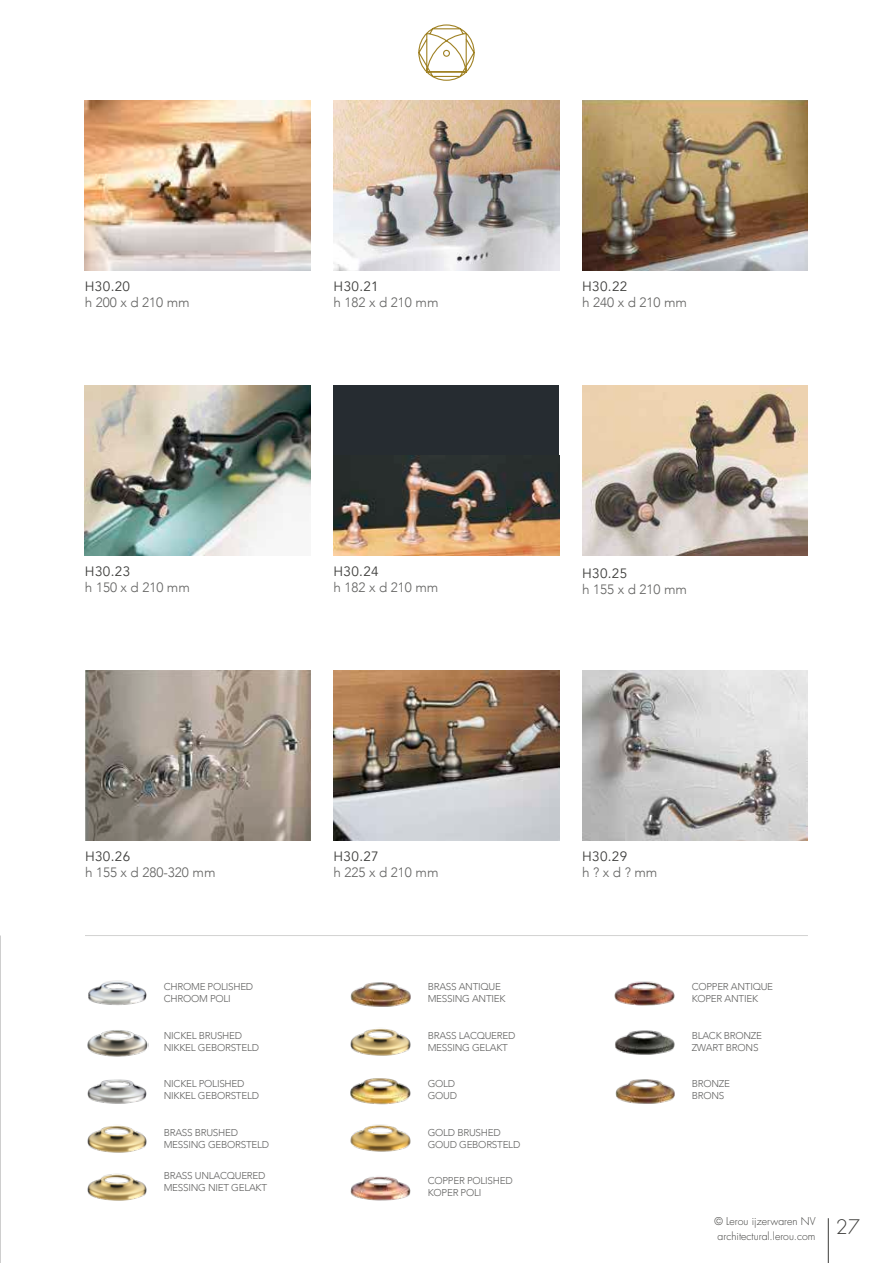
<style>
.page{position:relative;width:893px;height:1263px;background:#fff}
.page>*{position:absolute;margin:0;border:0;box-sizing:border-box;transform-origin:0 0}
.t1{font:300 19.5px "Futura LT";color:#3c3c3a}
.t2{font:300 13.5px "Avenir";color:#636362}
.t3{font:13.5px "Avenir";letter-spacing:.025em;color:#3c3c3a}
.t4{font:300 10.5px/15px "Futura LT";color:#3c3c3a;text-align:center}
.t5{font:300 9.9px/11.9px "Avenir";letter-spacing:-.025em;color:#636362}
</style>
<div class="page">
<svg style="left:418px;top:24px;width:57px;height:57px"></svg>
<img style="left:0;top:0;width:1px;height:948px">
<hr style="left:85px;top:935px;width:723px;height:1px;background:#d2d2d1">
<img style="left:334px;top:100px;width:225px;height:170px">
<img style="left:582px;top:100px;width:226px;height:170px">
<img style="left:85px;top:100px;width:226px;height:170px">
<img style="left:85px;top:385px;width:226px;height:170px">
<div style="left:334px;top:385px;width:225px;height:170px;background:#262c31"></div>
<img style="left:334px;top:456px;width:225px;height:99px">
<img style="left:582px;top:385px;width:226px;height:170px">
<img style="left:334px;top:670px;width:225px;height:170px">
<img style="left:582px;top:670px;width:226px;height:170px">
<img style="left:85px;top:670px;width:226px;height:170px">
<img style="left:88px;top:980px;width:59px;height:25px">
<img style="left:87px;top:1030px;width:62px;height:27px">
<img style="left:87px;top:1079px;width:60px;height:25px">
<img style="left:350px;top:982px;width:61px;height:25px">
<img style="left:87px;top:1173px;width:60px;height:28px">
<img style="left:350px;top:1078px;width:61px;height:27px">
<img style="left:87px;top:1125px;width:60px;height:28px">
<img style="left:614px;top:981px;width:61px;height:25px">
<img style="left:350px;top:1176px;width:61px;height:25px">
<img style="left:615px;top:1030px;width:60px;height:25px">
<img style="left:350px;top:1124px;width:61px;height:28px">
<img style="left:350px;top:1028px;width:61px;height:28px">
<img style="left:615px;top:1079px;width:60px;height:25px">
<hr style="left:828px;top:1218px;width:1px;height:45px;background:#3c3c3a">
<h2 class="t3" style="left:85px;top:278px;width:47px">H30.20</h2>
<h2 class="t2" style="left:85px;top:295px;width:106px">h 200 x d 210 mm</h2>
<h2 class="t3" style="left:334px;top:278px;width:47px">H30.21</h2>
<h2 class="t2" style="left:334px;top:295px;width:106px">h 182 x d 210 mm</h2>
<h2 class="t3" style="left:582px;top:278px;width:47px">H30.22</h2>
<h2 class="t2" style="left:582px;top:295px;width:106px">h 240 x d 210 mm</h2>
<h2 class="t3" style="left:85px;top:563px;width:47px">H30.23</h2>
<h2 class="t2" style="left:85px;top:580px;width:106px">h 150 x d 210 mm</h2>
<h2 class="t3" style="left:334px;top:563px;width:47px">H30.24</h2>
<h2 class="t2" style="left:334px;top:580px;width:106px">h 182 x d 210 mm</h2>
<h2 class="t3" style="left:582px;top:565px;width:47px">H30.25</h2>
<h2 class="t2" style="left:582px;top:581px;width:106px">h 155 x d 210 mm</h2>
<h2 class="t3" style="left:85px;top:848px;width:47px">H30.26</h2>
<h2 class="t2" style="left:85px;top:865px;width:132px">h 155 x d 280-320 mm</h2>
<h2 class="t3" style="left:334px;top:848px;width:47px">H30.27</h2>
<h2 class="t2" style="left:334px;top:865px;width:106px">h 225 x d 210 mm</h2>
<h2 class="t3" style="left:582px;top:848px;width:47px">H30.29</h2>
<h2 class="t2" style="left:582px;top:865px;width:77px">h ? x d ? mm</h2>
<p class="t5" style="left:164px;top:981px;width:91px">CHROME POLISHED<br>CHROOM POLI</p>
<p class="t5" style="left:164px;top:1029px;width:97px">NICKEL BRUSHED<br>NIKKEL GEBORSTELD</p>
<p class="t5" style="left:164px;top:1078px;width:97px">NICKEL POLISHED<br>NIKKEL GEBORSTELD</p>
<p class="t5" style="left:428px;top:981px;width:79px">BRASS ANTIQUE<br>MESSING ANTIEK</p>
<p class="t5" style="left:428px;top:1029px;width:89px">BRASS LACQUERED<br>MESSING GELAKT</p>
<p class="t5" style="left:428px;top:1078px;width:31px">GOLD<br>GOUD</p>
<p class="t5" style="left:692px;top:981px;width:83px">COPPER ANTIQUE<br>KOPER ANTIEK</p>
<p class="t5" style="left:692px;top:1029px;width:72px">BLACK BRONZE<br>ZWART BRONS</p>
<p class="t5" style="left:692px;top:1078px;width:40px">BRONZE<br>BRONS</p>
<p class="t5" style="left:164px;top:1126px;width:107px">BRASS BRUSHED<br>MESSING GEBORSTELD</p>
<p class="t5" style="left:428px;top:1126px;width:94px">GOLD BRUSHED<br>GOUD GEBORSTELD</p>
<p class="t5" style="left:164px;top:1170px;width:105px">BRASS UNLACQUERED<br>MESSING NIET GELAKT</p>
<p class="t5" style="left:428px;top:1175px;width:86px">COPPER POLISHED<br>KOPER POLI</p>
<p class="t4" style="left:714px;top:1214px;width:103px">© Lerou ijzerwaren NV architectural.lerou.com</p>
<h1 class="t1" style="left:836px;top:1215px;width:26px">27</h1>
</div>
